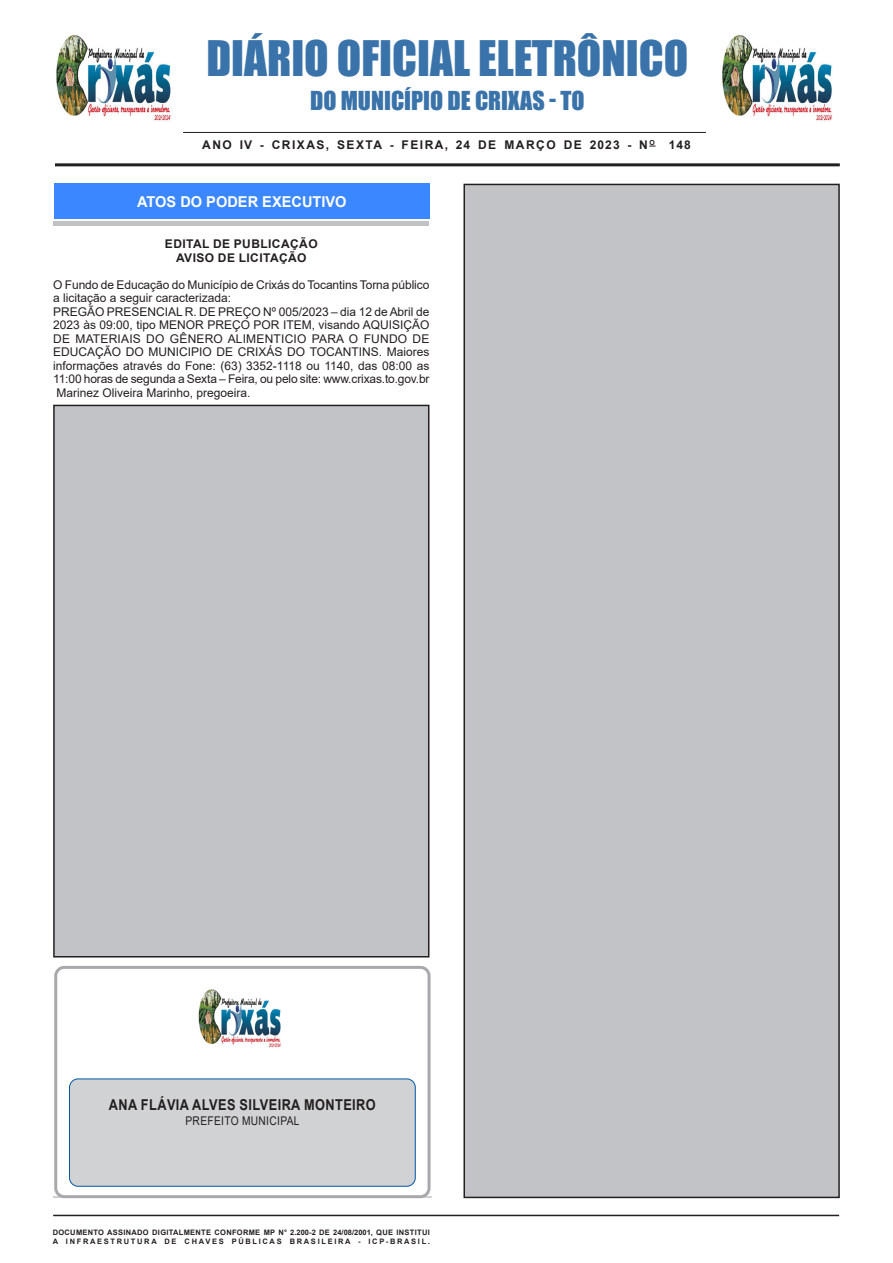
<style>
.page{position:relative;width:893px;height:1263px;background:#fff}
.page>*{position:absolute;margin:0;border:0;box-sizing:border-box;transform-origin:0 0}
.t1{font:45px "Impact";color:#3a73aa}
.t2{font:24px "Impact";color:#3a73aa}
.t3{font:700 15px "Arial";letter-spacing:.035em;color:#231f20;scale:.85 1}
.Chancela{font:700 15px "Arial";color:#fff}
.SEM_PARAGRAFO{font:12px/13.5px "Arial";letter-spacing:-.005em;color:#231f20}
.TITULOS{font:700 12px "Arial";letter-spacing:.125em;color:#231f20}
.TITULOS-2{font:700 12px "Arial";letter-spacing:.045em;color:#231f20}
.SEM_PARAGRAFO-2{font:12px "Arial";letter-spacing:.035em;color:#231f20;scale:.85 1}
.t4{font:700 7.5px "Arial";letter-spacing:.04em;color:#231f20}
.t5{font:700 7.5px "Arial";letter-spacing:.225em;color:#231f20}
</style>
<div class="page">
<hr style="left:53px;top:1215px;width:786px;height:1px;background:#231f20">
<hr style="left:55px;top:163px;width:785px;height:3px;background:#231f20">
<hr style="left:183px;top:132px;width:523px;height:1px;background:#231f20">
<hr style="left:53px;top:1197px;width:379px;height:1px;background:#d1d2d4">
<div style="left:54px;top:966px;width:377px;height:232px;border:3px solid #a8a9ad;border-radius:9px"></div>
<div style="left:70px;top:1079px;width:345px;height:107px;background:#d1d2d4;border-radius:9px"></div>
<div style="left:69px;top:1079px;width:346px;height:107px;border:1px solid #0057a8;border-radius:9px"></div>
<img style="left:198px;top:989px;width:83px;height:59px">
<img style="left:722px;top:35px;width:110px;height:87px">
<div style="left:464px;top:184px;width:375px;height:1013px;background:#c2c3c6"></div>
<div style="left:463px;top:184px;width:377px;height:1014px;border:2px solid #231f20"></div>
<img style="left:56px;top:35px;width:115px;height:87px">
<div style="left:53px;top:189px;width:375px;height:37px;background:#c1c2c4"></div>
<div style="left:53px;top:186px;width:375px;height:35px;background:#fff"></div>
<div style="left:54px;top:184px;width:375px;height:35px;background:#3a87ff"></div>
<div style="left:54px;top:405px;width:375px;height:552px;background:#c2c3c6"></div>
<div style="left:53px;top:405px;width:376px;height:552px;border:2px solid #231f20"></div>
<p class="t1" style="left:206px;top:23px;width:483px">DIÁRIO OFICIAL ELETRÔNICO</p>
<p class="t2" style="left:310px;top:82px;width:276px">DO MUNICÍPIO DE CRIXAS - TO</p>
<p class="TITULOS" style="left:202px;top:137px;width:490px">ANO IV - CRIXAS, SEXTA - FEIRA, 24 DE MARÇO DE 2023 - N<sup>O</sup> 148</p>
<p class="Chancela" style="left:137px;top:191px;width:211px">ATOS DO PODER EXECUTIVO</p>
<p class="TITULOS-2" style="left:165px;top:235px;width:154px">EDITAL DE PUBLICAÇÃO</p>
<p class="TITULOS-2" style="left:176px;top:249px;width:132px">AVISO DE LICITAÇÃO</p>
<p class="SEM_PARAGRAFO" style="left:53px;top:278px;width:378px">O Fundo de Educação do Município de Crixás do Tocantins Torna público a licitação a seguir caracterizada:</p>
<p class="SEM_PARAGRAFO" style="left:53px;top:305px;width:378px;text-align:justify">PREGÃO PRESENCIAL R. DE PREÇO Nº 005/2023 – dia 12 de Abril de 2023 às 09:00, tipo MENOR PREÇO POR ITEM, visando AQUISIÇÃO DE MATERIAIS DO GÊNERO ALIMENTICIO PARA O FUNDO DE EDUCAÇÃO DO MUNICIPIO DE CRIXÁS DO TOCANTINS. Maiores informações através do Fone: (63) 3352-1118 ou 1140, das 08:00 as 11:00 horas de segunda a Sexta – Feira, ou pelo site: www.crixas.to.gov.br</p>
<p class="SEM_PARAGRAFO" style="left:57px;top:386px;width:196px">Marinez Oliveira Marinho, pregoeira.</p>
<p class="t3" style="left:109px;top:1094px;width:316px">ANA FLÁVIA ALVES SILVEIRA MONTEIRO</p>
<p class="SEM_PARAGRAFO-2" style="left:185px;top:1112px;width:136px">PREFEITO MUNICIPAL</p>
<p class="t4" style="left:53px;top:1227px;width:379px">DOCUMENTO ASSINADO DIGITALMENTE CONFORME MP N° 2.200-2 DE 24/08/2001, QUE INSTITUI</p>
<p class="t5" style="left:53px;top:1236px;width:379px">A INFRAESTRUTURA DE CHAVES PÚBLICAS BRASILEIRA - ICP-BRASIL.</p>
</div>
